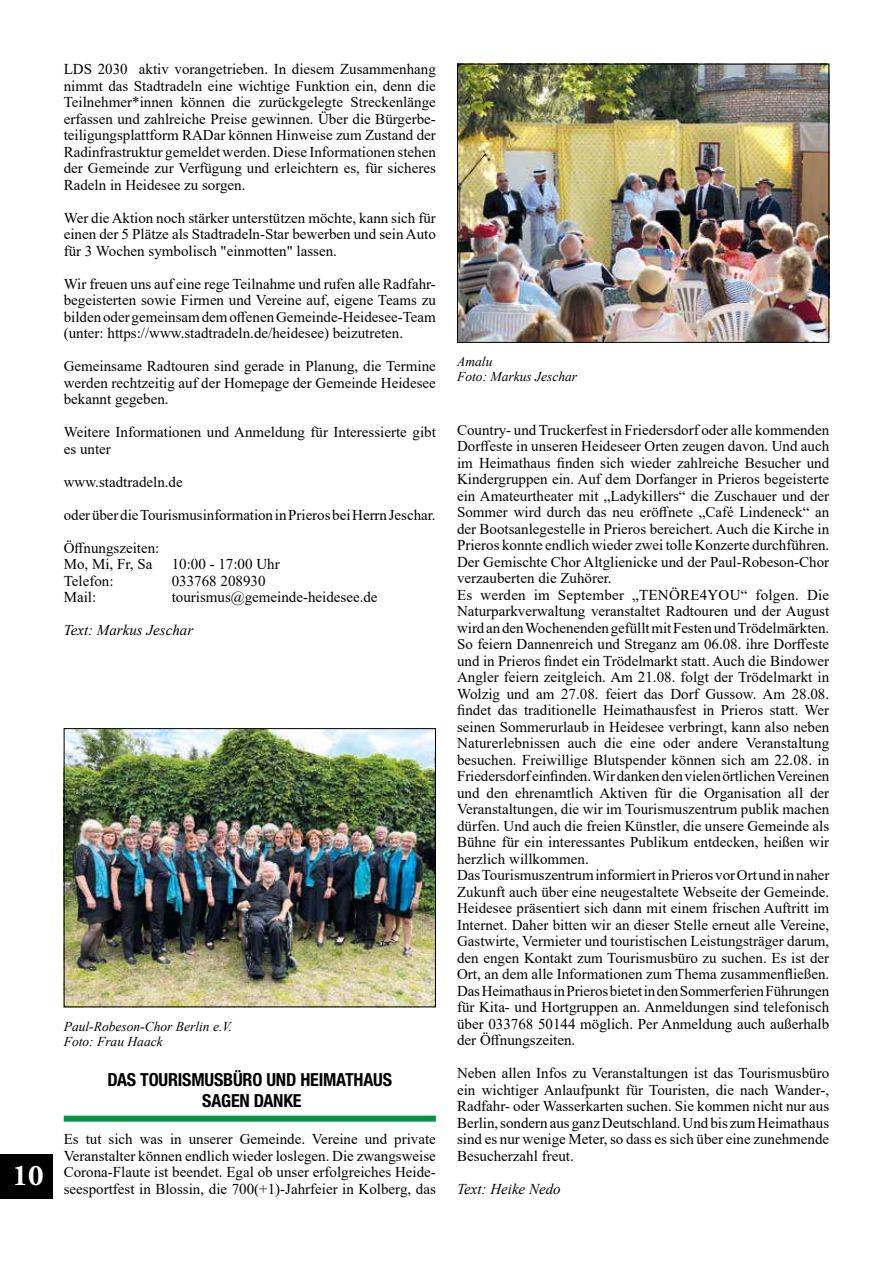
<style>
.page{position:relative;width:893px;height:1263px;background:#fff}
.page>*{position:absolute;margin:0;border:0;box-sizing:border-box;transform-origin:0 0}
.t1{font:700 30px "Adobe Garamond Pro";color:#fff}
.t2{font:700 condensed 18px/21.6px "Helvetica Neue LT Std";letter-spacing:-.01em;color:#000;text-align:center}
.t3{font:15px/16.5px "Times New Roman";color:#000;text-align:justify}
.t4{font:italic 15px "Times New Roman";color:#000}
.t5{font:italic 13.5px/15px "Times New Roman";color:#000}
</style>
<div class="page">
<div style="left:0;top:1154px;width:52px;height:45px;background:#000"></div>
<img style="left:459px;top:66px;width:368px;height:275px">
<div style="left:457px;top:64px;width:372px;height:279px;border:1px solid #000"></div>
<img style="left:66px;top:730px;width:368px;height:275px">
<div style="left:64px;top:728px;width:372px;height:279px;border:1px solid #000"></div>
<div style="left:64px;top:1116px;width:372px;height:6px;background:#009641"></div>
<p class="t3" style="left:64px;top:60px;width:374px">LDS 2030 aktiv vorangetrieben. In diesem Zusammenhang nimmt das Stadtradeln eine wichtige Funktion ein, denn die Teilnehmer*innen können die zurückgelegte Streckenlänge erfassen und zahlreiche Preise gewinnen. Über die Bürgerbe&shy;teiligungsplattform RADar können Hinweise zum Zustand der Radinfrastruktur gemeldet werden. Diese Informationen stehen der Gemeinde zur Verfügung und erleichtern es, für sicheres Radeln in Heidesee zu sorgen.</p>
<p class="t3" style="left:64px;top:209px;width:374px">Wer die Aktion noch stärker unterstützen möchte, kann sich für einen der 5 Plätze als Stadtradeln-Star bewerben und sein Auto für 3 Wochen symbolisch "einmotten" lassen.</p>
<p class="t3" style="left:64px;top:275px;width:374px">Wir freuen uns auf eine rege Teilnahme und rufen alle Radfahr&shy;begeisterten sowie Firmen und Vereine auf, eigene Teams zu bilden oder gemeinsam dem offenen Gemeinde-Heidesee-Team (unter: https://www.stadtradeln.de/heidesee) beizutreten.</p>
<p class="t3" style="left:64px;top:357px;width:374px">Gemeinsame Radtouren sind gerade in Planung, die Termine werden rechtzeitig auf der Homepage der Gemeinde Heidesee bekannt gegeben.</p>
<p class="t3" style="left:64px;top:423px;width:374px">Weitere Informationen und Anmeldung für Interessierte gibt es unter</p>
<p class="t3" style="left:64px;top:473px;width:121px">www.stadtradeln.de</p>
<p class="t3" style="left:64px;top:506px;width:373px">oder über die Tourismusinformation in Prieros bei Herrn Jeschar.</p>
<p class="t3" style="left:64px;top:539px;width:97px">Öffnungszeiten:<br>Mo, Mi, Fr, Sa</p>
<p class="t3" style="left:172px;top:555px;width:109px">10:00 - 17:00 Uhr</p>
<p class="t3" style="left:64px;top:572px;width:51px">Telefon:</p>
<p class="t3" style="left:172px;top:572px;width:95px">033768 208930</p>
<p class="t3" style="left:64px;top:588px;width:34px">Mail:</p>
<p class="t3" style="left:172px;top:588px;width:207px">tourismus@gemeinde-heidesee.de</p>
<p class="t4" style="left:64px;top:620px;width:131px">Text: Markus Jeschar</p>
<h1 class="t1" style="left:13px;top:1158px;width:33px">10</h1>
<p class="t5" style="left:64px;top:1019px;width:170px">Paul-Robeson-Chor Berlin e.V.<br>Foto: Frau Haack</p>
<p class="t2" style="left:108px;top:1068px;width:286px">DAS TOURISMUSBÜRO UND HEIMATHAUS<br>SAGEN DANKE</p>
<p class="t3" style="left:64px;top:1131px;width:374px">Es tut sich was in unserer Gemeinde. Vereine und private Veranstalter können endlich wieder loslegen. Die zwangsweise Corona-Flaute ist beendet. Egal ob unser erfolgreiches Heide&shy;seesportfest in Blossin, die 700(+1)-Jahrfeier in Kolberg, das</p>
<p class="t5" style="left:457px;top:353px;width:121px">Amalu<br>Foto: Markus Jeschar</p>
<p class="t3" style="left:457px;top:421px;width:374px;text-align:left">Country- und Truckerfest in Friedersdorf oder alle kommenden Dorffeste in unseren Heideseer Orten zeugen davon. Und auch im Heimathaus finden sich wieder zahlreiche Besucher und Kindergruppen ein. Auf dem Dorfanger in Prieros begeisterte ein Amateurtheater mit „Ladykillers“ die Zuschauer und der Sommer wird durch das neu eröffnete „Café Lindeneck“ an der Bootsanlegestelle in Prieros bereichert. Auch die Kirche in Prieros konnte endlich wieder zwei tolle Konzerte durchführen.<br>Der Gemischte Chor Altglienicke und der Paul-Robeson-Chor verzauberten die Zuhörer.<br>Es werden im September „TENÖRE4YOU“ folgen. Die Naturparkverwaltung veranstaltet Radtouren und der August wird an den Wochenenden gefüllt mit Festen und Trödelmärkten.<br>So feiern Dannenreich und Streganz am 06.08. ihre Dorffeste und in Prieros findet ein Trödelmarkt statt. Auch die Bindower Angler feiern zeitgleich. Am 21.08. folgt der Trödelmarkt in Wolzig und am 27.08. feiert das Dorf Gussow. Am 28.08. findet das traditionelle Heimathausfest in Prieros statt. Wer seinen Sommerurlaub in Heidesee verbringt, kann also neben Naturerlebnissen auch die eine oder andere Veranstaltung besuchen. Freiwillige Blutspender können sich am 22.08. in Friedersdorf einfinden. Wir danken den vielen örtlichen Vereinen und den ehrenamtlich Aktiven für die Organisation all der Veranstaltungen, die wir im Tourismuszentrum publik machen dürfen. Und auch die freien Künstler, die unsere Gemeinde als Bühne für ein interessantes Publikum entdecken, heißen wir herzlich willkommen.<br>Das Tourismuszentrum informiert in Prieros vor Ort und in naher Zukunft auch über eine neugestaltete Webseite der Gemeinde.<br>Heidesee präsentiert sich dann mit einem frischen Auftritt im Internet. Daher bitten wir an dieser Stelle erneut alle Vereine, Gastwirte, Vermieter und touristischen Leistungsträger darum, den engen Kontakt zum Tourismusbüro zu suchen. Es ist der Ort, an dem alle Informationen zum Thema zusammenfließen.<br>Das Heimathaus in Prieros bietet in den Sommerferien Führungen für Kita- und Hortgruppen an. Anmeldungen sind telefonisch über 033768 50144 möglich. Per Anmeldung auch außerhalb der Öffnungszeiten.</p>
<p class="t3" style="left:457px;top:1064px;width:374px">Neben allen Infos zu Veranstaltungen ist das Tourismusbüro ein wichtiger Anlaufpunkt für Touristen, die nach Wander-, Radfahr- oder Wasserkarten suchen. Sie kommen nicht nur aus Berlin, sondern aus ganz Deutschland. Und bis zum Heimathaus sind es nur wenige Meter, so dass es sich über eine zunehmende Besucherzahl freut.</p>
<p class="t4" style="left:457px;top:1178px;width:105px">Text: Heike Nedo</p>
</div>
